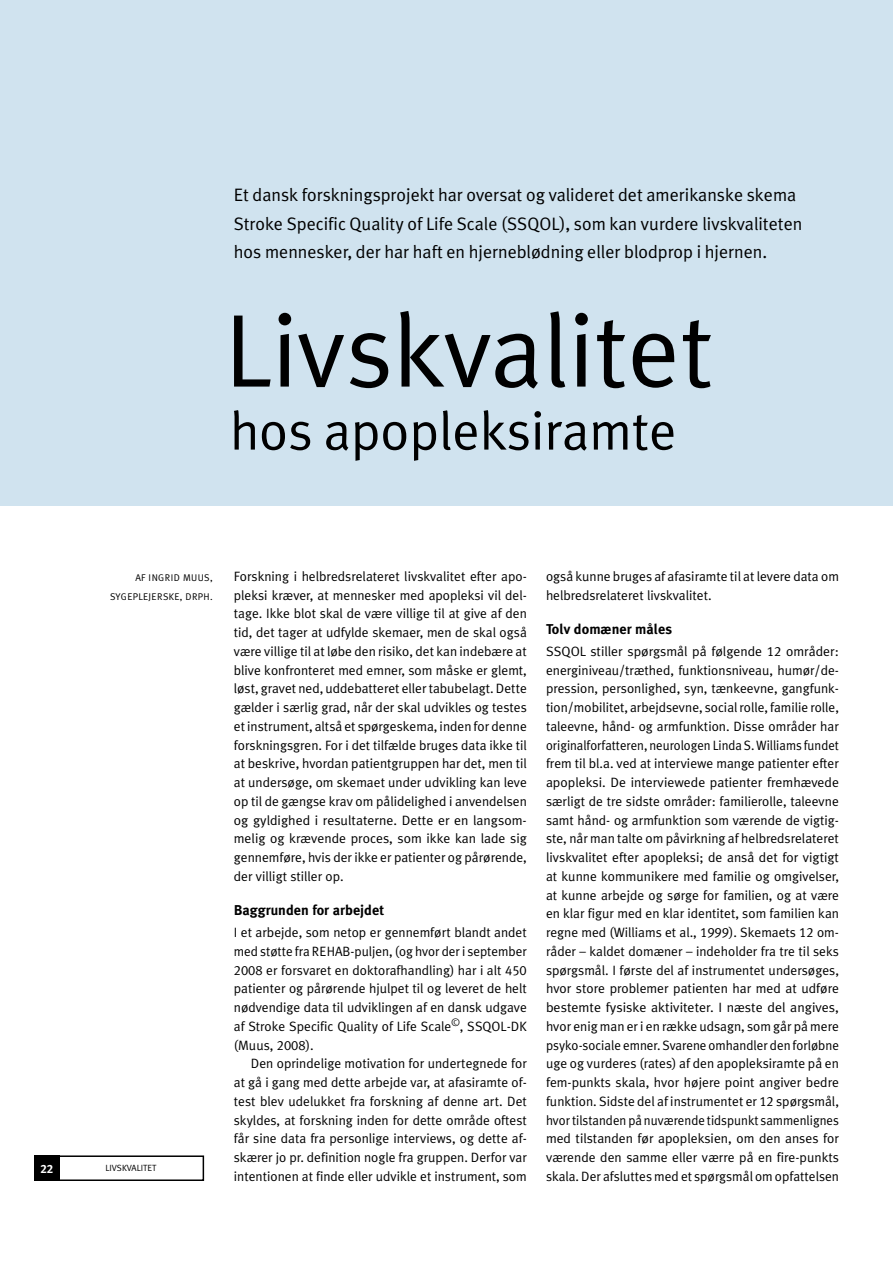
<style>
.page{position:relative;width:893px;height:1263px;background:#fff}
.page>*{position:absolute;margin:0;border:0;box-sizing:border-box;transform-origin:0 0}
.t1{font:103.5px "Meta Plus Caps";color:#000}
.t2{font:54px "Meta Plus Caps";color:#000}
.t3{font:18px/28.5px "Meta Plus Caps";color:#000}
.t4{font:700 14.25px "Meta Plus Caps";color:#000}
.t5{font:13.5px/18.8px "Meta Plus Caps";color:#000;text-align:justify}
.t6{font:700 12px "Meta Plus Caps";color:#fff}
.t7{font:9.75px/18.8px "Meta Plus Caps";letter-spacing:.035em;color:#000;text-align:right}
.t8{font:9px "Meta Plus Caps";letter-spacing:-.01em;color:#000}
</style>
<div class="page">
<div style="left:0;top:0;width:893px;height:506px;background:#d0e3ef"></div>
<div style="left:34px;top:1155px;width:170px;height:26px;border:2px solid #000"></div>
<div style="left:34px;top:1155px;width:26px;height:26px;background:#000"></div>
<h3 class="t3" style="left:234px;top:180px;width:570px">Et dansk forskningsprojekt har oversat og valideret det amerikanske skema<br>Stroke Specific Quality of Life Scale (SSQOL), som kan vurdere livskvaliteten hos mennesker, der har haft en hjerneblødning eller blodprop i hjernen.</h3>
<h1 class="t1" style="left:225px;top:291px;width:490px">Livskvalitet</h1>
<h2 class="t2" style="left:230px;top:400px;width:448px">hos apopleksiramte</h2>
<p class="t7" style="left:135px;top:568px;width:56px">Af Ingrid Muus</p>
<p class="t7" style="left:110px;top:568px;width:104px">,<br>sygeplejerske, DrPH .</p>
<p class="t6" style="left:40px;top:1162px;width:14px">22</p>
<p class="t8" style="left:106px;top:1163px;width:43px">Livskvalitet</p>
<p class="t5" style="left:234px;top:567px;width:294px">Forskning i helbredsrelateret livskvalitet efter apo&shy;pleksi kræver, at mennesker med apopleksi vil del&shy;tage. I kke blot skal de være villige til at give af den tid, det tager at udfylde skemaer, men de skal også være villige til at løbe den risiko, det kan indebære at blive konfronteret med emner, som måske er glemt, løst, gravet ned, uddebatteret eller tabubelagt. Dette gælder i særlig grad, når der skal udvikles og testes et instrument, altså et spørgeskema, inden for denne forskningsgren. For i det tilfælde bruges data ikke til at beskrive, hvordan patientgruppen har det, men til at undersøge, om skemaet under udvikling kan leve op til de gængse krav om pålidelighed i anvendelsen og gyldighed i resultaterne. Dette er en langsom&shy;melig og krævende proces, som ikke kan lade sig gennemføre, hvis der ikke er patienter og pårørende, der villigt stiller op.</p>
<p class="t4" style="left:234px;top:902px;width:152px">Baggrunden for arbejdet</p>
<p class="t5" style="left:234px;top:923px;width:294px">I et arbejde, som netop er gennemført blandt andet med støtte fra R EHAB-puljen, (og hvor der i september 2008 er forsvaret en doktorafhandling) har i alt 450 patienter og pårørende hjulpet til og leveret de helt nødvendige data til udviklingen af en dansk udgave af Stroke Specific Quality of Life Scale<sup>©</sup>, SSQOL-DK (Muus, 2008).</p>
<p class="t5" style="left:234px;top:1054px;width:295px;text-indent:17px">Den oprindelige motivation for undertegnede for at gå i gang med dette arbejde var, at afasiramte of&shy;test blev udelukket fra forskning af denne art. Det skyldes, at forskning inden for dette område oftest får sine data fra personlige interviews, og dette af&shy;skærer jo pr. definition nogle fra gruppen. Derfor var intentionen at finde eller udvikle et instrument, som</p>
<p class="t5" style="left:546px;top:567px;width:294px">også kunne bruges af afasiramte til at levere data om helbredsrelateret livskvalitet.</p>
<p class="t4" style="left:546px;top:621px;width:128px">Tolv domæner måles</p>
<p class="t5" style="left:546px;top:642px;width:294px">SSQOL stiller spørgsmål på følgende 12 områder: energiniveau/træthed, funktionsniveau, humør/de&shy;pression, personlighed, syn, tænkeevne, gangfunk&shy;tion/mobilitet, arbejdsevne, social rolle, familie rolle, taleevne, hånd- og armfunktion. Disse områder har originalforfatteren, neurologen Linda S. Williams fundet frem til bl.a. ved at interviewe mange patienter efter apopleksi. De interviewede patienter fremhævede særligt de tre sidste områder: familierolle, taleevne samt hånd- og armfunktion som værende de vigtig&shy;ste, når man talte om påvirkning af helbredsrelateret livskvalitet efter apopleksi; de anså det for vigtigt at kunne kommunikere med familie og omgivelser, at kunne arbejde og sørge for familien, og at være en klar figur med en klar identitet, som familien kan regne med (Williams et al., 1999). Skemaets 12 om&shy;råder – kaldet domæner – indeholder fra tre til seks spørgsmål. I første del af instrumentet undersøges, hvor store problemer patienten har med at udføre bestemte fysiske aktiviteter. I næste del angives, hvor enig man er i en række udsagn, som går på mere psyko-sociale emner. Svarene omhandler den forløbne uge og vurderes (rates) af den apopleksiramte på en fem-punkts skala, hvor højere point angiver bedre funktion. Sidste del af instrumentet er 12 spørgsmål, hvor tilstanden på nuværende tidspunkt sammenlignes med tilstanden før apopleksien, om den anses for værende den samme eller værre på en fire-punkts skala. Der afsluttes med et spørgsmål om opfattelsen</p>
</div>
